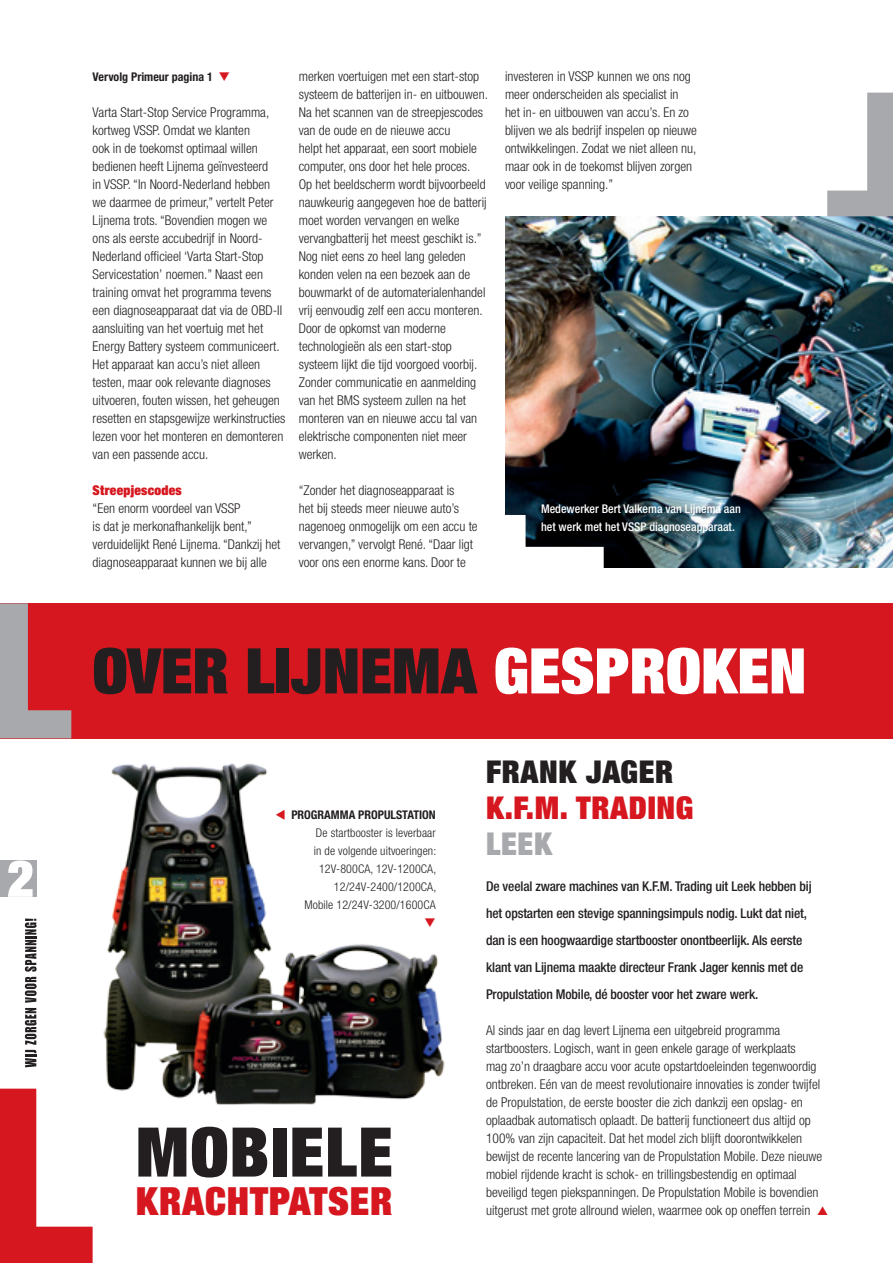
<style>
.page{position:relative;width:893px;height:1263px;background:#fff}
.page>*{position:absolute;margin:0;border:0;box-sizing:border-box;transform-origin:0 0}
.t1{font:900 condensed 68.55px "Helvetica Neue LT Std";color:#231f20}
.t2{font:900 condensed 63px "Helvetica Neue LT Std";color:#231f20}
.t3{font:900 condensed 38.85px "Helvetica Neue LT Std";letter-spacing:.02em;color:#d7171f}
.t4{font:900 condensed 31.5px "Helvetica Neue LT Std";letter-spacing:.055em;color:#d7171f}
.t5{font:900 condensed 31.5px "Helvetica Neue LT Std";letter-spacing:.085em;color:#231f20}
.t6{font:900 condensed 31.5px "Helvetica Neue LT Std";color:#a8a9ad}
.t7{font:300 condensed 13.5px/18px "Helvetica Neue LT Std";color:#231f20}
.t8{font:500 condensed 13.5px/27px "Helvetica Neue LT Std";letter-spacing:-.01em;color:#231f20}
.t9{font:900 condensed 13.5px "Helvetica Neue LT Std";letter-spacing:.02em;color:#d7171f}
.t10{font:300 condensed 12px/18px "Helvetica Neue LT Std";letter-spacing:.01em;color:#231f20;text-align:right}
.t11{font:500 condensed 12px/18px "Helvetica Neue LT Std";color:#fff}
.t12{font:700 condensed 12px "Helvetica Neue LT Std";color:#231f20}
.s1{color:#d7171f}
.s2{color:#fff}
</style>
<div class="page">
<div style="left:0;top:603px;width:893px;height:135px;background:#d7171f"></div>
<svg style="left:0;top:1089px;width:93px;height:174px"></svg>
<div style="left:0;top:860px;width:36px;height:37px;background:#a8a9ad"></div>
<svg style="left:8px;top:860px;width:25px;height:37px"></svg>
<svg style="left:25px;top:977px;width:12px;height:90px"></svg>
<svg style="left:25px;top:918px;width:12px;height:53px"></svg>
<img style="left:72px;top:738px;width:399px;height:384px">
<img style="left:505px;top:216px;width:388px;height:351px">
<svg style="left:505px;top:515px;width:99px;height:53px"></svg>
<svg style="left:0;top:603px;width:71px;height:135px"></svg>
<svg style="left:827px;top:93px;width:66px;height:123px"></svg>
<svg style="left:425px;top:919px;width:10px;height:8px"></svg>
<p class="t12" style="left:93px;top:70px;width:139px">VERVOLG PRIMEUR PAGINA 1 <span class="s1">❑</span></p>
<p class="t7" style="left:93px;top:103px;width:194px">Varta Start-Stop Service Programma, kortweg VSSP. Omdat we klanten<br>ook in de toekomst optimaal willen bedienen heeft Lijnema geïnvesteerd<br>in VSSP. “In Noord-Nederland hebben we daarmee de primeur,” vertelt Peter Lijnema trots. “Bovendien mogen we ons als eerste accubedrijf in Noord-Nederland officieel ‘Varta Start-Stop Servicestation’ noemen.” Naast een training omvat het programma tevens een diagnoseapparaat dat via de OBD-II aansluiting van het voertuig met het Energy Battery systeem communiceert.<br>Het apparaat kan accu’s niet alleen testen, maar ook relevante diagnoses uitvoeren, fouten wissen, het geheugen resetten en stapsgewijze werkinstructies lezen voor het monteren en demonteren van een passende accu.</p>
<p class="t9" style="left:93px;top:482px;width:91px">STREEPJESCODES</p>
<p class="t7" style="left:93px;top:499px;width:189px">“Een enorm voordeel van VSSP<br>is dat je merkonafhankelijk bent,” verduidelijkt René Lijnema. “Dankzij het diagnoseapparaat kunnen we bij alle</p>
<p class="t7" style="left:299px;top:67px;width:191px">merken voertuigen met een start-stop systeem de batterijen in- en uitbouwen.<br>Na het scannen van de streepjescodes van de oude en de nieuwe accu<br>helpt het apparaat, een soort mobiele computer, ons door het hele proces.<br>Op het beeldscherm wordt bijvoorbeeld nauwkeurig aangegeven hoe de batterij moet worden vervangen en welke vervangbatterij het meest geschikt is.” Nog niet eens zo heel lang geleden konden velen na een bezoek aan de bouwmarkt of de automaterialenhandel vrij eenvoudig zelf een accu monteren.<br>Door de opkomst van moderne technologieën als een start-stop systeem lijkt die tijd voorgoed voorbij.<br>Zonder communicatie en aanmelding van het BMS systeem zullen na het monteren van en nieuwe accu tal van elektrische componenten niet meer werken.</p>
<p class="t7" style="left:299px;top:481px;width:180px">“Zonder het diagnoseapparaat is<br>het bij steeds meer nieuwe auto’s nagenoeg onmogelijk om een accu te vervangen,” vervolgt René. “Daar ligt voor ons een enorme kans. Door te</p>
<p class="t7" style="left:505px;top:67px;width:193px">investeren in VSSP kunnen we ons nog meer onderscheiden als specialist in<br>het in- en uitbouwen van accu’s. En zo blijven we als bedrijf inspelen op nieuwe ontwikkelingen. Zodat we niet alleen nu, maar ook in de toekomst blijven zorgen voor veilige spanning.”</p>
<p class="t11" style="left:541px;top:500px;width:201px">Medewerker Bert Valkema van Lijnema aan het werk met het VSSP diagnoseapparaat.</p>
<h2 class="t2" style="left:93px;top:631px;width:710px">OVER LIJNEMA <span class="s2">GESPROKEN</span></h2>
<p class="t12" style="left:275px;top:808px;width:134px"><span class="s1">▼</span> PROGRAMMA PROPULSTATI</p>
<p class="t12" style="left:422px;top:808px;width:15px">ON</p>
<p class="t10" style="left:305px;top:824px;width:133px">De startbooster is leverbaar<br>in de volgende uitvoeringen:<br>12V-800CA, 12V-1200CA,<br>12/24V-2400/1200CA,<br>Mobile 12/24V-3200/1600CA</p>
<h1 class="t1" style="left:136px;top:1108px;width:44px">MOB</h1>
<h1 class="t1" style="left:271px;top:1108px;width:124px">IELE</h1>
<h3 class="t3" style="left:136px;top:1177px;width:258px">KRACHTPATSER</h3>
<h3 class="t5" style="left:486px;top:752px;width:189px">FRANK JAGER</h3>
<h3 class="t4" style="left:486px;top:788px;width:209px">K.F.M. TRADING</h3>
<h3 class="t6" style="left:486px;top:824px;width:68px">LEEK</h3>
<p class="t8" style="left:486px;top:873px;width:327px">De veelal zware machines van K.F.M. Trading uit Leek hebben bij het opstarten een stevige spanningsimpuls nodig. Lukt dat niet, dan is een hoogwaardige startbooster onontbeerlijk. Als eerste klant van Lijnema maakte directeur Frank Jager kennis met de Propulstation Mobile, dé booster voor het zware werk.</p>
<p class="t7" style="left:486px;top:1021px;width:338px">Al sinds jaar en dag levert Lijnema een uitgebreid programma startboosters. Logisch, want in geen enkele garage of werkplaats<br>mag zo’n draagbare accu voor acute opstartdoeleinden tegenwoordig ontbreken. Eén van de meest revolutionaire innovaties is zonder twijfel de Propulstation, de eerste booster die zich dankzij een opslag- en oplaadbak automatisch oplaadt. De batterij functioneert dus altijd op 100% van zijn capaciteit. Dat het model zich blijft doorontwikkelen bewijst de recente lancering van de Propulstation Mobile. Deze nieuwe mobiel rijdende kracht is schok- en trillingsbestendig en optimaal beveiligd tegen piekspanningen. De Propulstation Mobile is bovendien uitgerust met grote allround wielen, waarmee ook op oneffen terrein</p>
</div>
